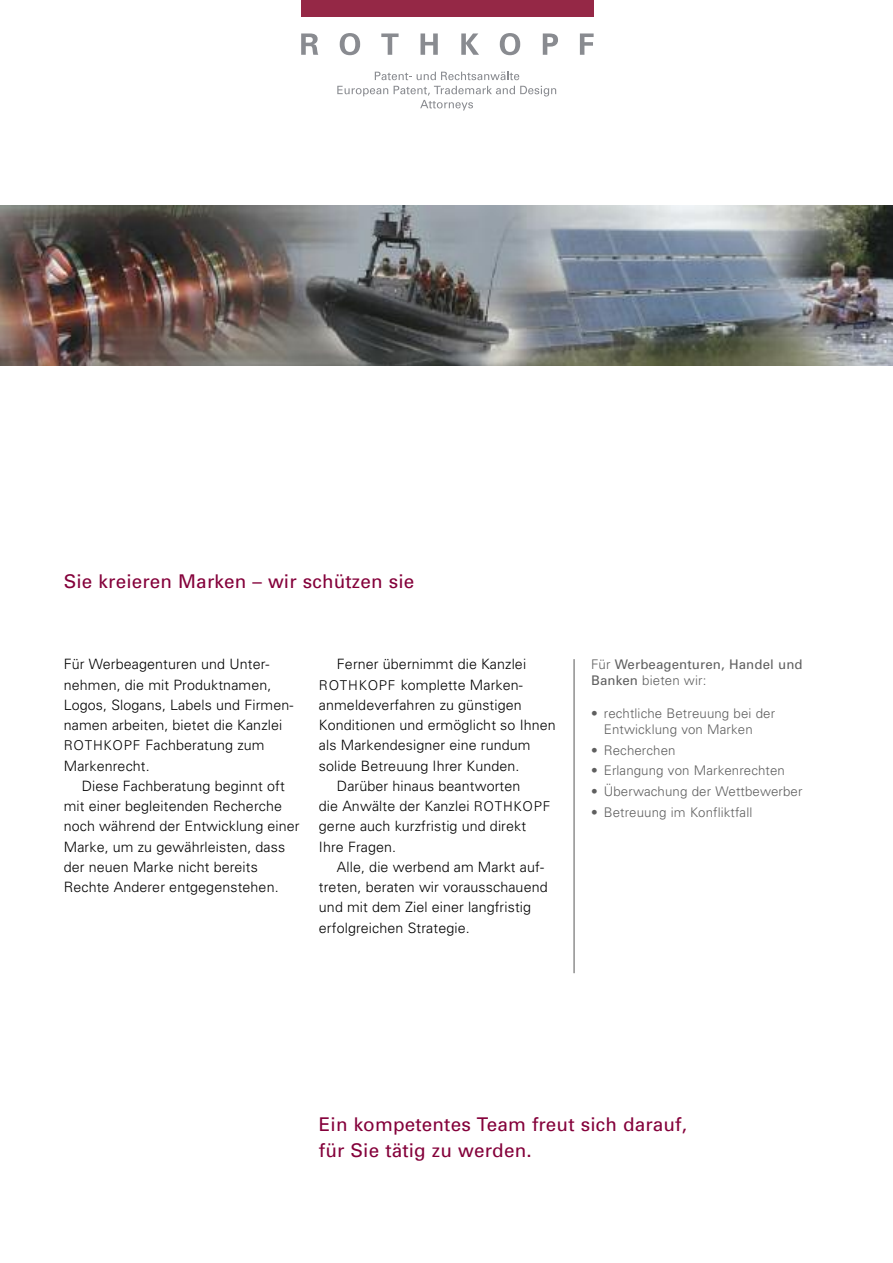
<style>
.page{position:relative;width:893px;height:1263px;background:#fff}
.page>*{position:absolute;margin:0;border:0;box-sizing:border-box;transform-origin:0 0}
.t1{font:18.9px/25.5px "Univers";letter-spacing:.01em;color:#84003a}
.t2{font:300 14.25px/20.2px "Univers";letter-spacing:.01em;color:#000}
.t3{font:300 13.2px/16.2px "Univers";letter-spacing:.01em;color:#5f5f5f}
.t4{font:13.2px/16.2px "Univers";letter-spacing:.01em;color:#5f5f5f}
.s1{font-size:13.5px}
.s2{font-weight:300}
</style>
<div class="page">
<hr style="left:573px;top:659px;width:2px;height:314px;background:#5f5f5f">
<div style="left:301px;top:0;width:292px;height:17px;background:#952846"></div>
<svg style="left:301px;top:33px;width:17px;height:22px"></svg>
<svg style="left:340px;top:33px;width:20px;height:22px"></svg>
<svg style="left:381px;top:33px;width:18px;height:22px"></svg>
<svg style="left:421px;top:33px;width:17px;height:22px"></svg>
<svg style="left:461px;top:33px;width:18px;height:22px"></svg>
<svg style="left:500px;top:33px;width:20px;height:22px"></svg>
<svg style="left:543px;top:33px;width:15px;height:22px"></svg>
<svg style="left:580px;top:33px;width:14px;height:22px"></svg>
<svg style="left:375px;top:72px;width:144px;height:8px"></svg>
<svg style="left:337px;top:86px;width:51px;height:10px"></svg>
<svg style="left:394px;top:86px;width:162px;height:24px"></svg>
<img style="left:0;top:206px;width:893px;height:160px">
<h1 class="t1" style="left:64px;top:570px;width:352px">Sie kreieren Marken – wir schützen sie</h1>
<p class="t2" style="left:64px;top:655px;width:231px">Für Werbeagenturen und Unter&shy;nehmen, die mit Produktnamen,<br>Logos, Slogans, Labels und Firmen&shy;namen arbeiten, bietet die Kanzlei<br><span class="s1">ROTHKOPF</span> Fachberatung zum<br>Markenrecht.</p>
<p class="t2" style="left:64px;top:777px;width:237px;text-indent:18px">Diese Fachberatung beginnt oft mit einer begleitenden Recherche noch während der Entwicklung einer<br>Marke, um zu gewährleisten, dass der neuen Marke nicht bereits<br>Rechte Anderer entgegenstehen.</p>
<p class="t2" style="left:337px;top:655px;width:191px">Ferner übernimmt die Kanzlei</p>
<p class="t2" style="left:319px;top:676px;width:205px"><span class="s1">ROTHKOPF</span> komplette Marken-</p>
<p class="t2" style="left:319px;top:696px;width:204px">anmeldeverfahren zu günstigen</p>
<p class="t2" style="left:319px;top:716px;width:238px">Konditionen und ermöglicht so Ihnen</p>
<p class="t2" style="left:319px;top:736px;width:213px">als Markendesigner eine rundum</p>
<p class="t2" style="left:319px;top:757px;width:202px">solide Betreuung Ihrer Kunden.</p>
<p class="t2" style="left:337px;top:777px;width:185px">Darüber hinaus beantworten</p>
<p class="t2" style="left:319px;top:797px;width:233px">die Anwälte der Kanzlei <span class="s1">ROTHKOPF</span></p>
<p class="t2" style="left:319px;top:817px;width:209px">gerne auch kurzfristig und direkt</p>
<p class="t2" style="left:319px;top:838px;width:79px">Ihre Fragen.</p>
<p class="t2" style="left:337px;top:858px;width:209px">Alle, die werbend am Markt auf-</p>
<p class="t2" style="left:319px;top:878px;width:230px">treten, beraten wir vorausschauend</p>
<p class="t2" style="left:319px;top:898px;width:214px">und mit dem Ziel einer langfristig</p>
<p class="t2" style="left:319px;top:919px;width:152px">erfolgreichen Strategie.</p>
<p class="t4" style="left:591px;top:657px;width:213px"><span class="s2">Für</span> Werbeagenturen, Handel und<br>Banken <span class="s2">bieten wir:</span></p>
<p class="t3" style="left:604px;top:706px;width:173px;text-indent:-13px">• rechtliche Betreuung bei der<br>Entwicklung von Marken</p>
<p class="t3" style="left:591px;top:743px;width:86px">• Recherchen</p>
<p class="t3" style="left:591px;top:764px;width:195px">• Erlangung von Markenrechten</p>
<p class="t3" style="left:591px;top:784px;width:213px">• Überwachung der Wettbewerber</p>
<p class="t3" style="left:591px;top:805px;width:163px">• Betreuung im Konfliktfall</p>
<h1 class="t1" style="left:319px;top:1113px;width:370px">Ein kompetentes Team freut sich darauf, für Sie tätig zu werden.</h1>
</div>
